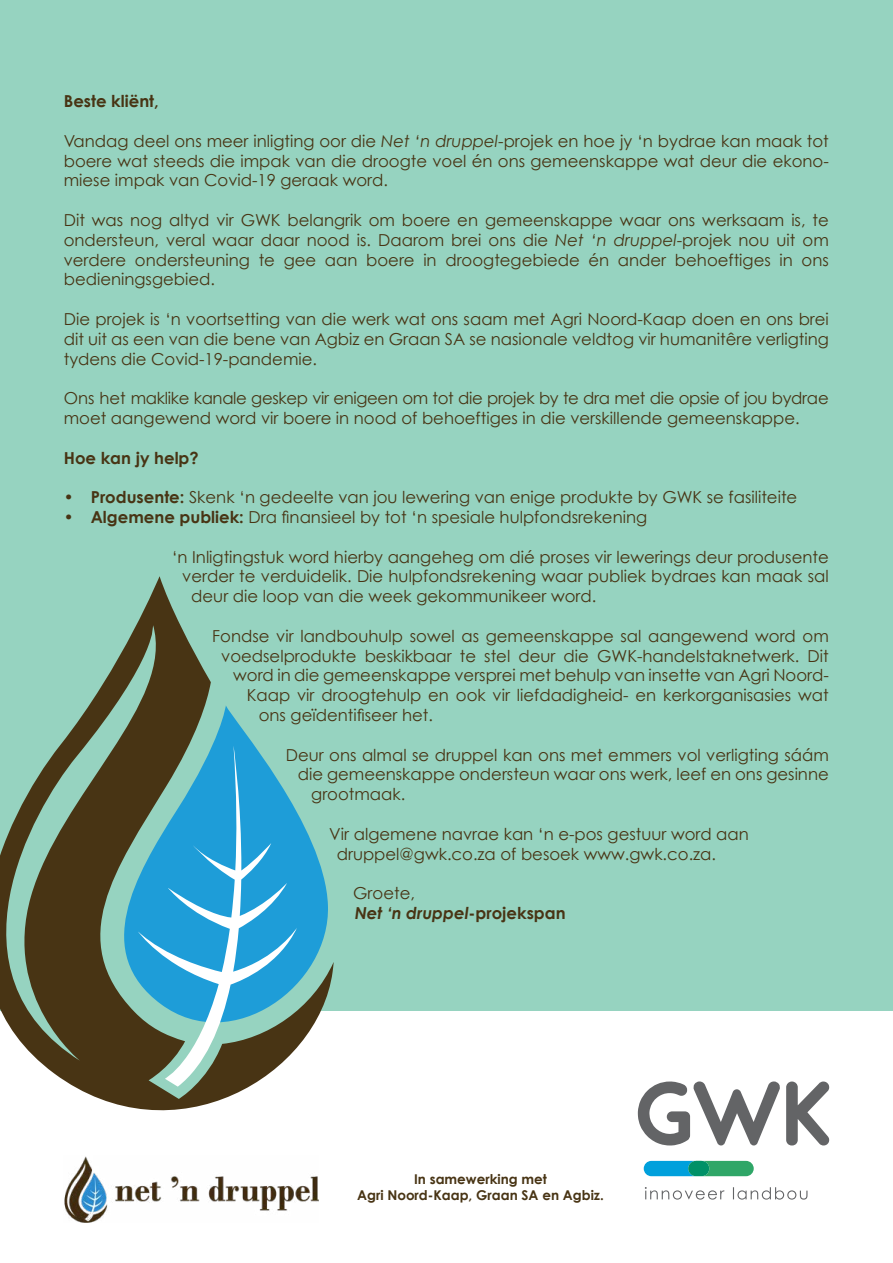
<style>
.page{position:relative;width:893px;height:1263px;background:#fff}
.page>*{position:absolute;margin:0;border:0;box-sizing:border-box;transform-origin:0 0}
.t1{font:16.5px/19.8px "Century Gothic";color:#483414;text-align:justify}
.t2{font:italic 700 16.5px/19.8px "Century Gothic";color:#483414}
.t3{font:700 16.5px "Century Gothic";color:#483414}
.t4{font:700 13.5px/16.2px "Century Gothic";color:#483414;text-align:center}
.s1{font-style:italic}
.s2{font-weight:700}
.s3{font-weight:400;font-style:normal}
.s4{font-style:normal}
</style>
<div class="page">
<svg style="left:786px;top:1081px;width:44px;height:64px"></svg>
<svg style="left:638px;top:1081px;width:142px;height:64px"></svg>
<svg style="left:644px;top:1161px;width:110px;height:15px"></svg>
<div style="left:688px;top:1161px;width:21px;height:15px;background:#009167;border-radius:8px"></div>
<svg style="left:645px;top:1187px;width:162px;height:12px"></svg>
<div style="left:0;top:0;width:893px;height:1010px;background:#96d3c0"></div>
<svg style="left:0;top:576px;width:334px;height:535px"></svg>
<img style="left:64px;top:1156px;width:255px;height:66px">
<p class="t3" style="left:64px;top:91px;width:97px">Beste kliënt,</p>
<p class="t1" style="left:64px;top:131px;width:767px">Vandag deel ons meer inligting oor die <span class="s1">Net ‘n druppel</span>-projek en hoe jy ‘n bydrae kan maak tot boere wat steeds die impak van die droogte voel én ons gemeenskappe wat deur die ekono&shy;miese impak van Covid-19 geraak word.</p>
<p class="t1" style="left:64px;top:210px;width:767px">Dit was nog altyd vir GWK belangrik om boere en gemeenskappe waar ons werksaam is, te ondersteun, veral waar daar nood is. Daarom brei ons die <span class="s1">Net ‘n druppel</span>-projek nou uit om verdere ondersteuning te gee aan boere in droogtegebiede én ander behoeftiges in ons bedieningsgebied.</p>
<p class="t1" style="left:64px;top:309px;width:767px">Die projek is ‘n voortsetting van die werk wat ons saam met Agri Noord-Kaap doen en ons brei dit uit as een van die bene van Agbiz en Graan SA se nasionale veldtog vir humanitêre verligting tydens die Covid-19-pandemie.</p>
<p class="t1" style="left:64px;top:388px;width:767px">Ons het maklike kanale geskep vir enigeen om tot die projek by te dra met die opsie of jou bydrae moet aangewend word vir boere in nood of behoeftiges in die verskillende gemeenskappe.</p>
<p class="t3" style="left:64px;top:447px;width:136px">Hoe kan jy help?</p>
<p class="t1" style="left:64px;top:487px;width:735px"><span class="s2">• Produsente:</span> Skenk ‘n gedeelte van jou lewering van enige produkte by GWK se fasiliteite</p>
<p class="t1" style="left:64px;top:507px;width:585px"><span class="s2">• Algemene publiek:</span> Dra finansieel by tot ‘n spesiale hulpfondsrekening</p>
<p class="t1" style="left:172px;top:546px;width:658px">‘n Inligtingstuk word hierby aangeheg om dié proses vir lewerings deur produsente</p>
<p class="t1" style="left:182px;top:566px;width:648px">verder te verduidelik. Die hulpfondsrekening waar publiek bydraes kan maak sal</p>
<p class="t1" style="left:191px;top:586px;width:406px">deur die loop van die week gekommunikeer word.</p>
<p class="t1" style="left:212px;top:626px;width:618px">Fondse vir landbouhulp sowel as gemeenskappe sal aangewend word om</p>
<p class="t1" style="left:221px;top:645px;width:609px">voedselprodukte beskikbaar te stel deur die GWK-handelstaknetwerk. Dit</p>
<p class="t1" style="left:233px;top:665px;width:597px">word in die gemeenskappe versprei met behulp van insette van Agri Noord-</p>
<p class="t1" style="left:247px;top:685px;width:583px">Kaap vir droogtehulp en ook vir liefdadigheid- en kerkorganisasies wat</p>
<p class="t1" style="left:259px;top:705px;width:176px">ons geïdentifiseer het.</p>
<p class="t1" style="left:286px;top:744px;width:545px">Deur ons almal se druppel kan ons met emmers vol verligting sáám</p>
<p class="t1" style="left:298px;top:764px;width:533px">die gemeenskappe ondersteun waar ons werk, leef en ons gesinne</p>
<p class="t1" style="left:311px;top:784px;width:96px">grootmaak.</p>
<p class="t1" style="left:337px;top:824px;width:414px;text-indent:-8px">Vir algemene navrae kan ‘n e-pos gestuur word aan druppel@gwk.co.za of besoek www.gwk.co.za.</p>
<p class="t2" style="left:353px;top:883px;width:214px"><span class="s3">Groete,<br></span>Net ‘n druppel<span class="s4">-projekspan</span></p>
<p class="t4" style="left:357px;top:1170px;width:248px">In samewerking met<br>Agri Noord-Kaap, Graan SA en Agbiz.</p>
</div>
